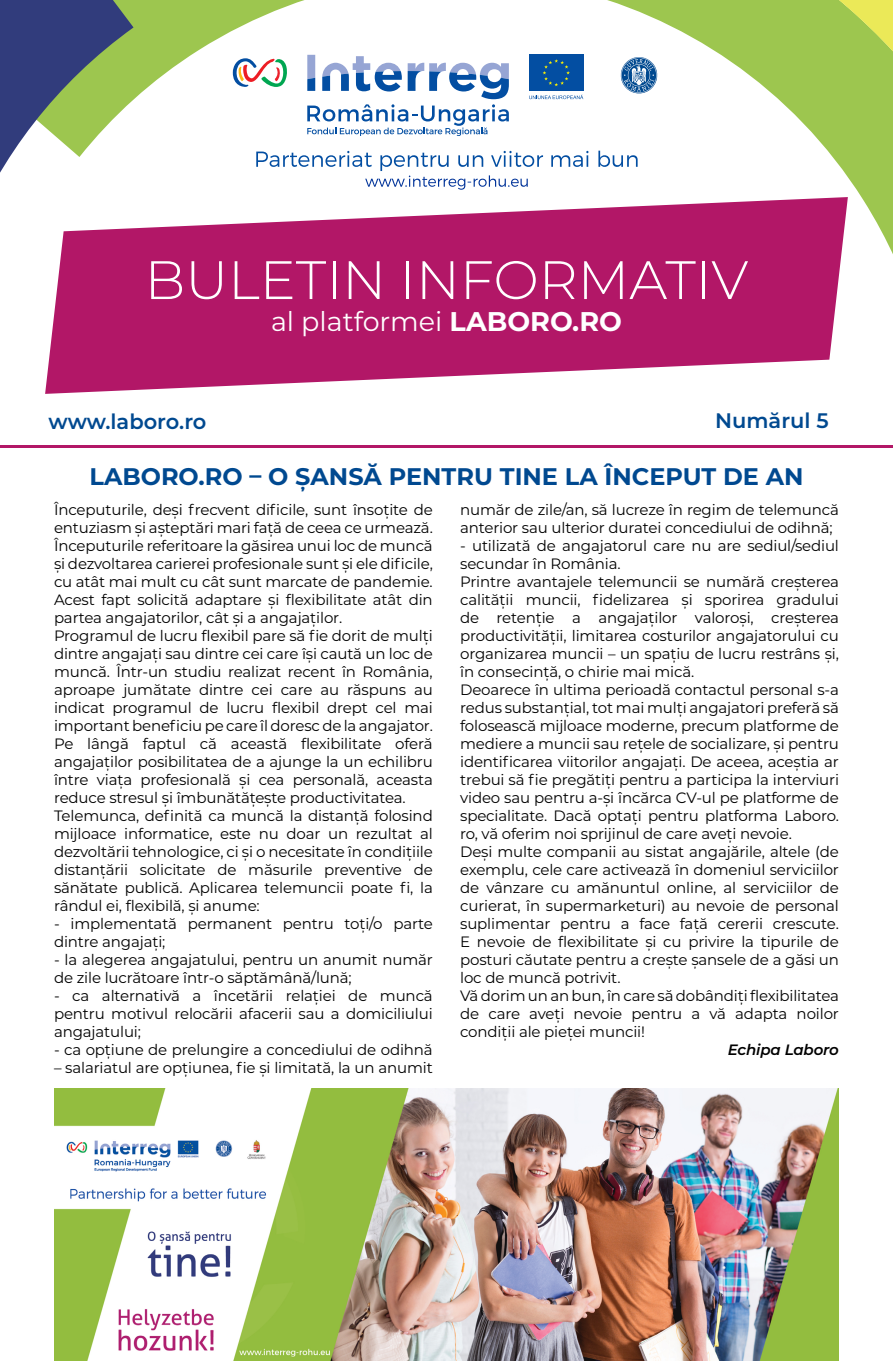
<style>
.page{position:relative;width:893px;height:1361px;background:#fff}
.page>*{position:absolute;margin:0;border:0;box-sizing:border-box;transform-origin:0 0}
.t1{font:300 54px "Montserrat";color:#fff}
.t2{font:27px "Montserrat";color:#fff}
.t3{font:700 24px "Montserrat";color:#004990}
.t4{font:600 21px "Montserrat";color:#004990}
.t5{font:15px/18px "Montserrat";letter-spacing:-.01em;color:#000}
.t6{font:italic 600 15px "Montserrat";letter-spacing:-.01em;color:#000}
.s1{font-weight:700}
</style>
<div class="page">
<svg style="left:134px;top:0;width:654px;height:190px"></svg>
<svg style="left:0;top:0;width:134px;height:173px"></svg>
<svg style="left:788px;top:0;width:105px;height:254px;fill:#9dc64f"></svg>
<hr style="left:0;top:445px;width:893px;height:3px;background:#b21767">
<svg style="left:45px;top:197px;width:803px;height:197px;fill:#b21767"></svg>
<img style="left:54px;top:1088px;width:785px;height:273px">
<h1 class="t1" style="left:145px;top:243px;width:605px">BULETIN INFORMATIV</h1>
<h2 class="t2" style="left:271px;top:303px;width:352px">al platformei <span class="s1">LABORO.RO</span></h2>
<h3 class="t4" style="left:49px;top:406px;width:159px">www.laboro.ro</h3>
<h3 class="t4" style="left:715px;top:405px;width:115px">Numărul 5</h3>
<h3 class="t3" style="left:89px;top:459px;width:716px">LABORO.RO – O ȘANSĂ PENTRU TINE LA ÎNCEPUT DE AN</h3>
<p class="t5" style="left:54px;top:500px;width:380px">Începuturile, deși frecvent dificile, sunt însoțite de entuziasm și așteptări mari față de ceea ce urmează.<br>Începuturile referitoare la găsirea unui loc de muncă și dezvoltarea carierei profesionale sunt și ele dificile, cu atât mai mult cu cât sunt marcate de pandemie.<br>Acest fapt solicită adaptare și flexibilitate atât din partea angajatorilor, cât și a angajaților.<br>Programul de lucru flexibil pare să fie dorit de mulți dintre angajați sau dintre cei care își caută un loc de muncă. Într-un studiu realizat recent în România, aproape jumătate dintre cei care au răspuns au indicat programul de lucru flexibil drept cel mai important beneficiu pe care îl doresc de la angajator.<br>Pe lângă faptul că această flexibilitate oferă angajaților posibilitatea de a ajunge la un echilibru între viața profesională și cea personală, aceasta reduce stresul și îmbunătățește productivitatea.<br>Telemunca, definită ca muncă la distanță folosind mijloace informatice, este nu doar un rezultat al dezvoltării tehnologice, ci și o necesitate în condițiile distanțării solicitate de măsurile preventive de sănătate publică. Aplicarea telemuncii poate fi, la rândul ei, flexibilă, și anume:</p>
<p class="t5" style="left:54px;top:914px;width:380px">- implementată permanent pentru toți/o parte dintre angajați;</p>
<p class="t5" style="left:54px;top:950px;width:380px">- la alegerea angajatului, pentru un anumit număr de zile lucrătoare într-o săptămână/lună;</p>
<p class="t5" style="left:54px;top:986px;width:380px;text-align:justify">- ca alternativă a încetării relației de muncă pentru motivul relocării afacerii sau a domiciliului angajatului;</p>
<p class="t5" style="left:54px;top:1040px;width:380px">- ca opțiune de prelungire a concediului de odihnă</p>
<p class="t5" style="left:54px;top:1058px;width:380px">– salariatul are opțiunea, fie și limitată, la un anumit</p>
<p class="t5" style="left:460px;top:500px;width:380px">număr de zile/an, să lucreze în regim de telemuncă anterior sau ulterior duratei concediului de odihnă;</p>
<p class="t5" style="left:460px;top:536px;width:380px">- utilizată de angajatorul care nu are sediul/sediul secundar în România.<br>Printre avantajele telemuncii se numără creșterea calității muncii, fidelizarea și sporirea gradului de retenție a angajaților valoroși, creșterea productivității, limitarea costurilor angajatorului cu organizarea muncii – un spațiu de lucru restrâns și, în consecință, o chirie mai mică.<br>Deoarece în ultima perioadă contactul personal s-a redus substanțial, tot mai mulți angajatori preferă să folosească mijloace moderne, precum platforme de mediere a muncii sau rețele de socializare, și pentru identificarea viitorilor angajați. De aceea, aceștia ar trebui să fie pregătiți pentru a participa la interviuri video sau pentru a-și încărca CV-ul pe platforme de specialitate. Dacă optați pentru platforma Laboro. ro, vă oferim noi sprijinul de care aveți nevoie.<br>Deși multe companii au sistat angajările, altele (de exemplu, cele care activează în domeniul serviciilor de vânzare cu amănuntul online, al serviciilor de curierat, în supermarketuri) au nevoie de personal suplimentar pentru a face față cererii crescute.<br>E nevoie de flexibilitate și cu privire la tipurile de posturi căutate pentru a crește șansele de a găsi un loc de muncă potrivit.<br>Vă dorim un an bun, în care să dobândiți flexibilitatea de care aveți nevoie pentru a vă adapta noilor condiții ale pieței muncii!</p>
<p class="t6" style="left:728px;top:1039px;width:113px">Echipa Laboro</p>
</div>
